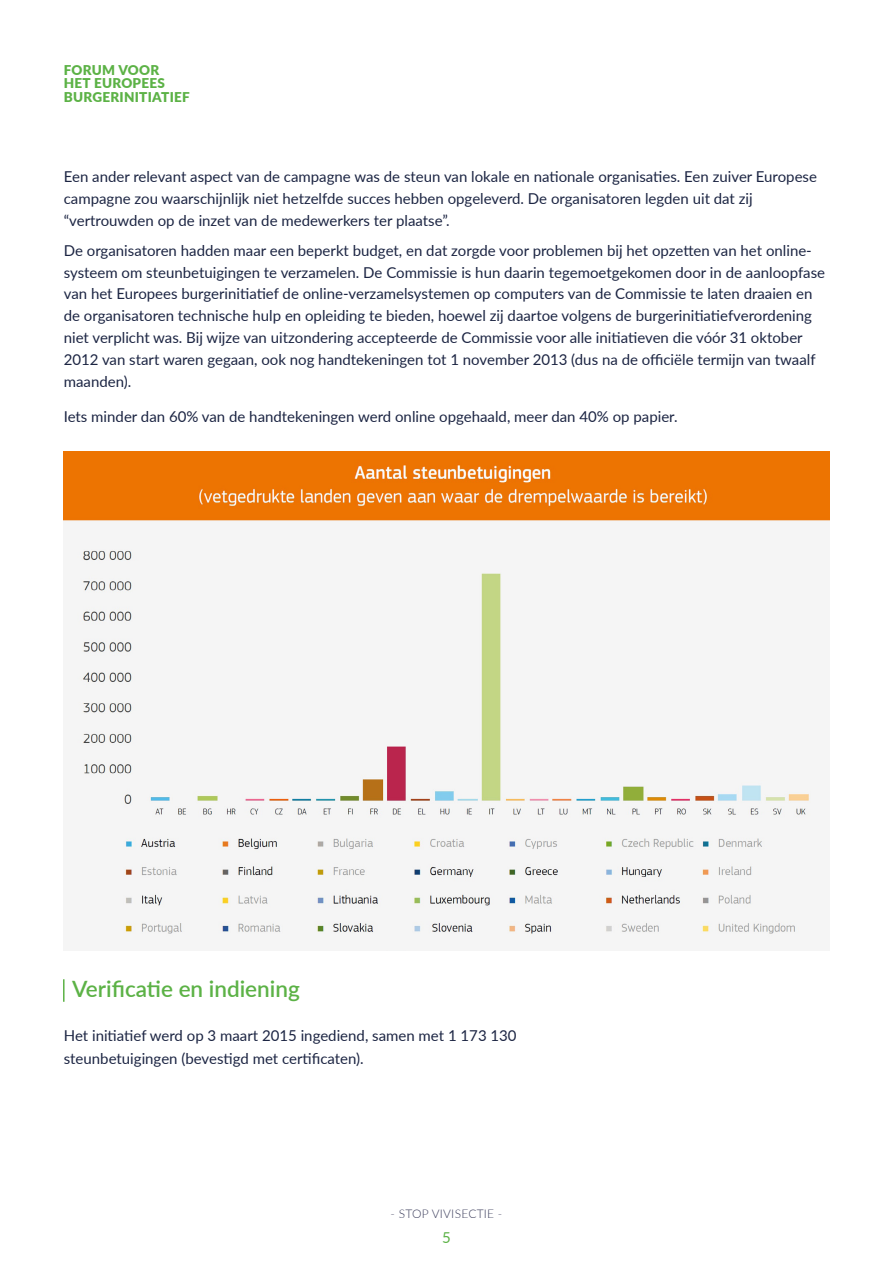
<style>
.page{position:relative;width:893px;height:1263px;background:#fff}
.page>*{position:absolute;margin:0;border:0;box-sizing:border-box;transform-origin:0 0}
.t1{font:600 22.5px "Lato";color:#5cb246}
.t2{font:15px/21.9px "Lato";color:#1c2543}
.t3{font:15px "Lato";color:#5cb246}
.t4{font:900 13.5px/13.5px "Lato";letter-spacing:.02em;color:#5cb246}
.t5{font:300 12px "Lato";letter-spacing:.02em;color:#3c3e5c}
</style>
<div class="page">
<img style="left:64px;top:451px;width:765px;height:488px">
<hr style="left:63px;top:979px;width:2px;height:23px;background:#5cb246">
<p class="t4" style="left:64px;top:62px;width:127px">FORUM VOOR<br>HET EUROPEES<br>BURGERINITIATIEF</p>
<p class="t2" style="left:64px;top:165px;width:755px">Een ander relevant aspect van de campagne was de steun van lokale en nationale organisaties. Een zuiver Europese campagne zou waarschijnlijk niet hetzelfde succes hebben opgeleverd. De organisatoren legden uit dat zij “vertrouwden op de inzet van de medewerkers ter plaatse”.</p>
<p class="t2" style="left:64px;top:239px;width:763px">De organisatoren hadden maar een beperkt budget, en dat zorgde voor problemen bij het opzetten van het online&shy;systeem om steunbetuigingen te verzamelen. De Commissie is hun daarin tegemoetgekomen door in de aanloopfase van het Europees burgerinitiatief de online-verzamelsystemen op computers van de Commissie te laten draaien en de organisatoren technische hulp en opleiding te bieden, hoewel zij daartoe volgens de burgerinitiatiefverordening niet verplicht was. Bij wijze van uitzondering accepteerde de Commissie voor alle initiatieven die vóór 31 oktober 2012 van start waren gegaan, ook nog handtekeningen tot 1 november 2013 (dus na de officiële termijn van twaalf maanden).</p>
<p class="t2" style="left:64px;top:405px;width:615px">Iets minder dan 60% van de handtekeningen werd online opgehaald, meer dan 40% op papier.</p>
<h1 class="t1" style="left:72px;top:973px;width:229px">Verificatie en indiening</h1>
<p class="t2" style="left:64px;top:1024px;width:454px;line-height:22.5px">Het initiatief werd op 3 maart 2015 ingediend, samen met 1 173 130 steunbetuigingen (bevestigd met certificaten).</p>
<p class="t5" style="left:391px;top:1206px;width:113px">- STOP VIVISECTIE -</p>
<p class="t3" style="left:442px;top:1227px;width:10px">5</p>
</div>
